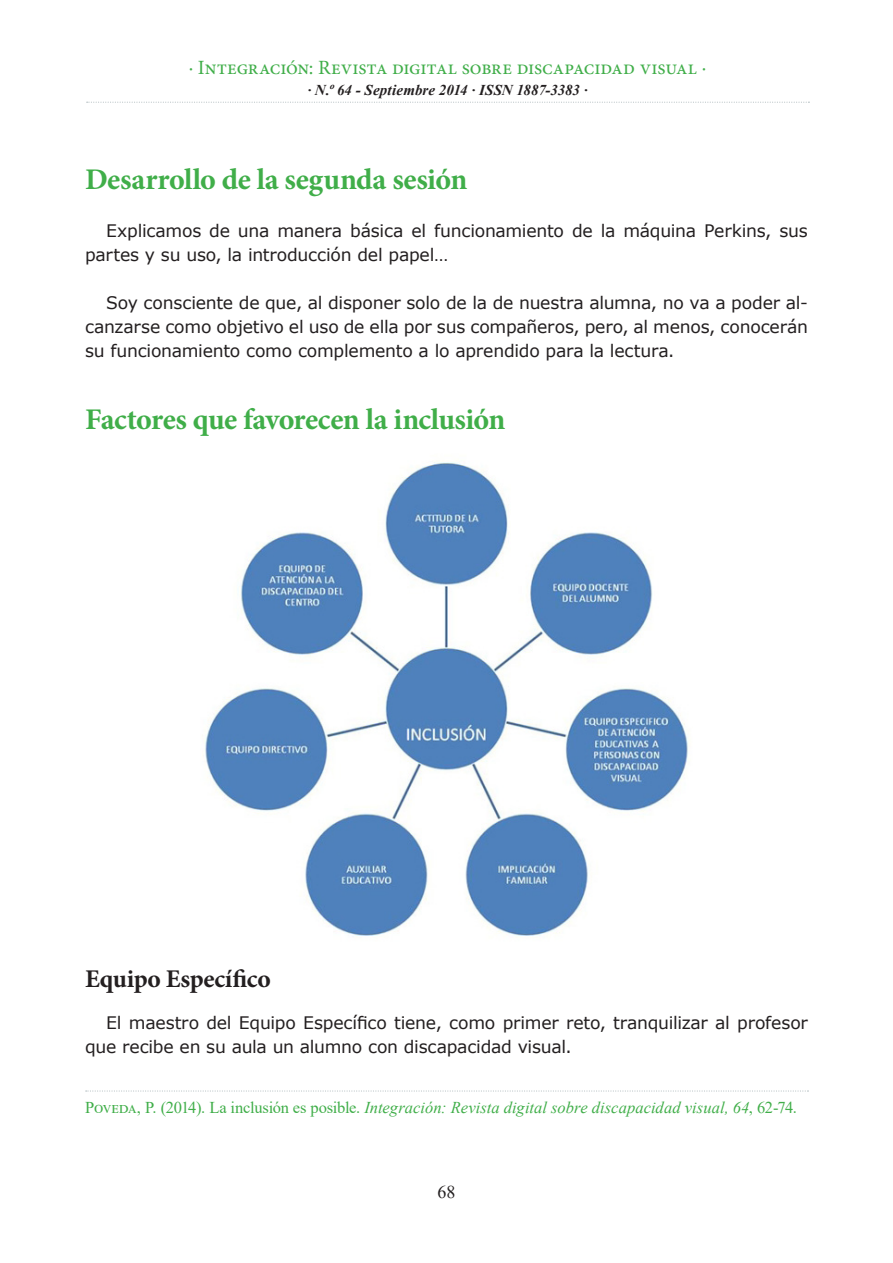
<style>
.page{position:relative;width:893px;height:1263px;background:#fff}
.page>*{position:absolute;margin:0;border:0;box-sizing:border-box;transform-origin:0 0}
.t1{font:700 30px "Minion Pro";letter-spacing:-.02em;color:#40ae49}
.t2{font:700 25.5px "Minion Pro";letter-spacing:-.005em;color:#231f20}
.t3{font:20.25px "Minion Pro";letter-spacing:-.01em;color:#40ae49}
.t4{font:18px "Times New Roman";color:#231f20}
.t5{font:17.25px/24px "Verdana";letter-spacing:-.015em;color:#231f20}
.t6{font:italic 16.5px "Times New Roman";color:#40ae49}
.t7{font:italic 700 15px "Times New Roman";letter-spacing:.005em;color:#231f20}
.s1{font-style:normal}
</style>
<div class="page">
<svg style="left:87px;top:102px;width:722px;height:1px"></svg>
<img style="left:205px;top:461px;width:483px;height:476px">
<svg style="left:86px;top:1090px;width:722px;height:1px"></svg>
<p class="t3" style="left:189px;top:54px;width:519px">· Integración: Revista digital sobre discapacidad visual ·</p>
<p class="t7" style="left:307px;top:80px;width:282px">· N.º 64 - Septiembre 2014 · ISSN 1887-3383 ·</p>
<h1 class="t1" style="left:85px;top:159px;width:384px">Desarrollo de la segunda sesión</h1>
<p class="t5" style="left:85px;top:219px;width:724px;text-indent:21px">Explicamos de una manera básica el funcionamiento de la máquina Perkins, sus partes y su uso, la introducción del papel…</p>
<p class="t5" style="left:85px;top:291px;width:724px;text-align:justify;text-indent:21px">Soy consciente de que, al disponer solo de la de nuestra alumna, no va a poder al&shy;canzarse como objetivo el uso de ella por sus compañeros, pero, al menos, conocerán su funcionamiento como complemento a lo aprendido para la lectura.</p>
<h1 class="t1" style="left:85px;top:399px;width:422px">Factores que favorecen la inclusión</h1>
<h2 class="t2" style="left:85px;top:961px;width:187px">Equipo Específico</h2>
<p class="t5" style="left:85px;top:1011px;width:724px;text-indent:21px">El maestro del Equipo Específico tiene, como primer reto, tranquilizar al profesor que recibe en su aula un alumno con discapacidad visual.</p>
<p class="t6" style="left:85px;top:1096px;width:713px"><span class="s1">Poveda, P. (2014). La inclusión es posible.</span> Integración: Revista digital sobre discapacidad visual, 64<span class="s1">, 62-74.</span></p>
<p class="t4" style="left:437px;top:1179px;width:19px">68</p>
</div>
